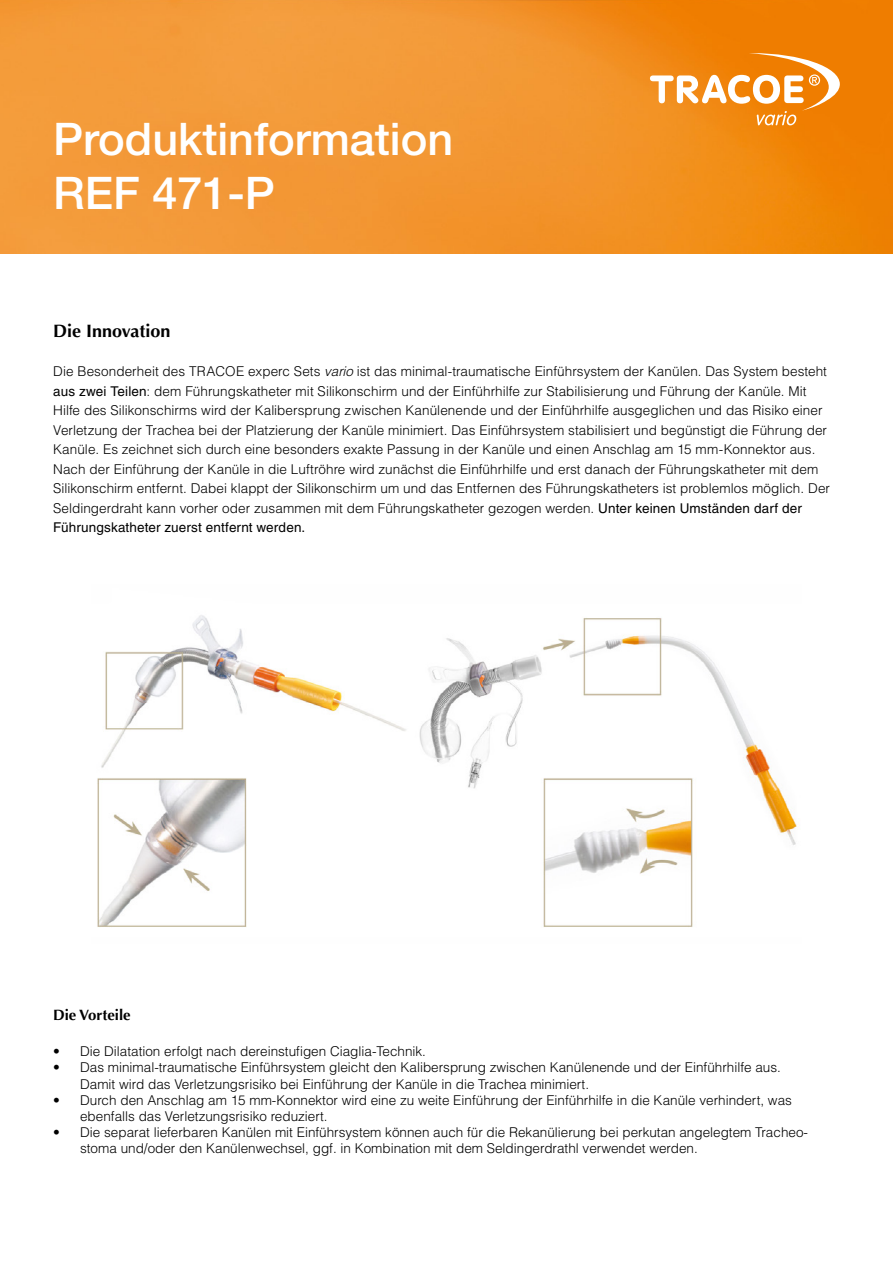
<style>
.page{position:relative;width:893px;height:1263px;background:#fff}
.page>*{position:absolute;margin:0;border:0;box-sizing:border-box;transform-origin:0 0}
.t1{font:500 45px/54px "Helvetica Neue LT Pro";color:#fff}
.t2{font:700 18px "Optima LT Std";color:#000}
.t3{font:700 15px "Optima LT Std";color:#000}
.t4{font:300 13.5px/19.5px "Helvetica LT Std";color:#000}
.s1{font-style:italic}
.s2{font-weight:400}
</style>
<div class="page">
<img style="left:0;top:0;width:893px;height:253px">
<svg style="left:650px;top:53px;width:190px;height:72px"></svg>
<img style="left:97px;top:615px;width:702px;height:312px">
<h1 class="t1" style="left:53px;top:112px;width:402px">Produktinformation<br>REF 471-P</h1>
<h2 class="t2" style="left:53px;top:321px;width:119px">Die Innovation</h2>
<p class="t4" style="left:53px;top:362px;width:778px">Die Besonderheit des TRACOE experc Sets <span class="s1">vario</span> ist das minimal-traumatische Einführsystem der Kanülen. Das System besteht <span class="s2">aus zwei Teilen</span>: dem Führungskatheter mit Silikonschirm und der Einführhilfe zur Stabilisierung und Führung der Kanüle. Mit Hilfe des Silikonschirms wird der Kalibersprung zwischen Kanülenende und der Einführhilfe ausgeglichen und das Risiko einer Verletzung der Trachea bei der Platzierung der Kanüle minimiert. Das Einführsystem stabilisiert und begünstigt die Führung der Kanüle. Es zeichnet sich durch eine besonders exakte Passung in der Kanüle und einen Anschlag am 15 mm-Konnektor aus.<br>Nach der Einführung der Kanüle in die Luftröhre wird zunächst die Einführhilfe und erst danach der Führungskatheter mit dem Silikonschirm entfernt. Dabei klappt der Silikonschirm um und das Entfernen des Führungskatheters ist problemlos möglich. Der Seldingerdraht kann vorher oder zusammen mit dem Führungskatheter gezogen werden. <span class="s2">Unter keinen Umständen darf der Führungskatheter zuerst entfernt werden.</span></p>
<p class="t3" style="left:53px;top:1006px;width:79px">Die Vorteile</p>
<p class="t4" style="left:53px;top:1041px;width:374px">• Die Dilatation erfolgt nach dereinstufigen Ciaglia-Technik.</p>
<p class="t4" style="left:80px;top:1059px;width:702px;line-height:16.2px;text-indent:-27px">• Das minimal-traumatische Einführsystem gleicht den Kalibersprung zwischen Kanülenende und der Einführhilfe aus.<br>Damit wird das Verletzungsrisiko bei Einführung der Kanüle in die Trachea minimiert.</p>
<p class="t4" style="left:80px;top:1092px;width:713px;line-height:16.2px;text-indent:-27px">• Durch den Anschlag am 15 mm-Konnektor wird eine zu weite Einführung der Einführhilfe in die Kanüle verhindert, was ebenfalls das Verletzungsrisiko reduziert.</p>
<p class="t4" style="left:80px;top:1124px;width:729px;line-height:16.2px;text-indent:-27px">• Die separat lieferbaren Kanülen mit Einführsystem können auch für die Rekanülierung bei perkutan angelegtem Tracheo&shy;stoma und/oder den Kanülenwechsel, ggf. in Kombination mit dem Seldingerdrathl verwendet werden.</p>
</div>
